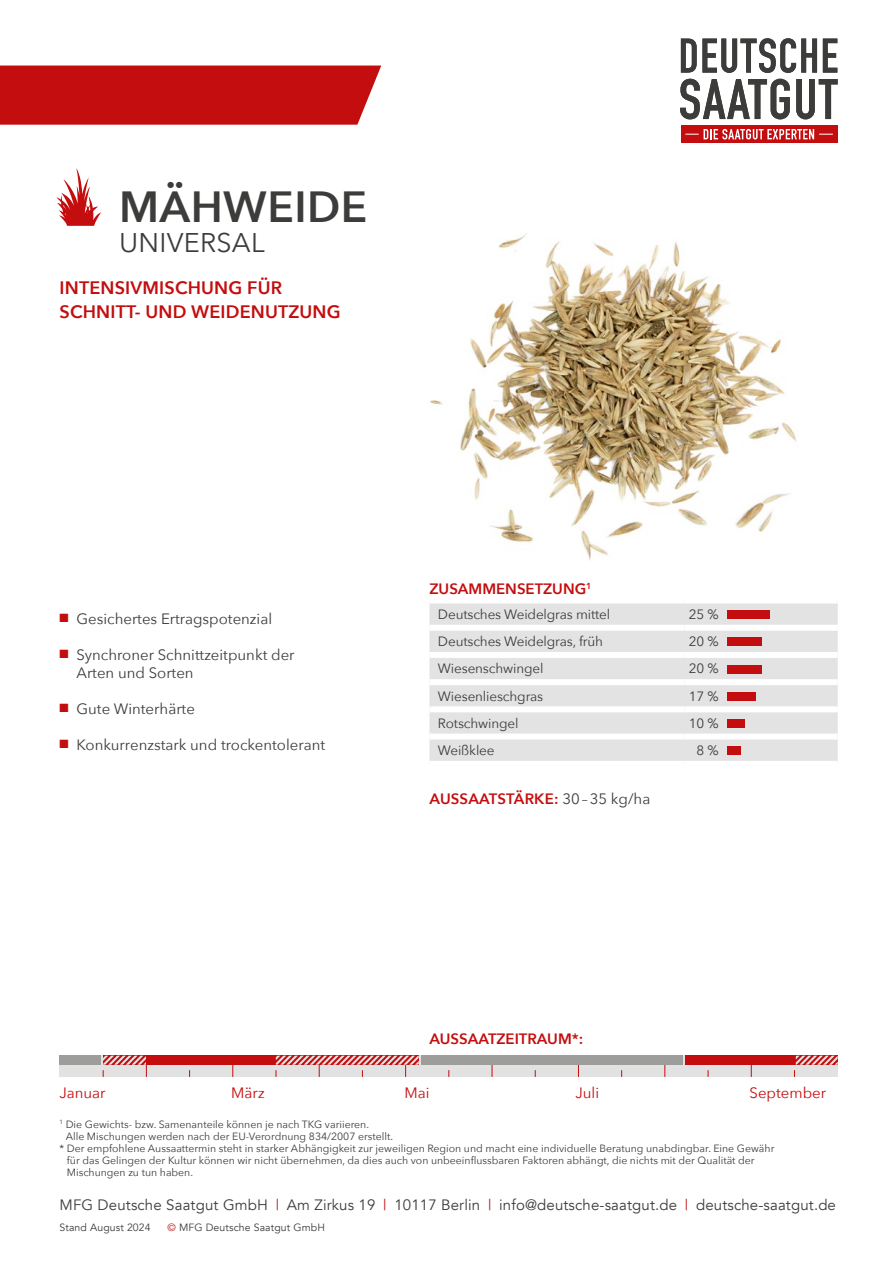
<style>
.page{position:relative;width:893px;height:1263px;background:#fff}
.page>*{position:absolute;margin:0;border:0;box-sizing:border-box;transform-origin:0 0}
.t1{font:600 43.5px "Avenir Next";letter-spacing:.01em;color:#3c3c3b}
.t2{font:27px "Avenir Next";letter-spacing:.01em;color:#3c3c3b}
.t3{font:600 18px/24px "Avenir Next";letter-spacing:.01em;color:#c40d0e}
.t4{font:15px/18px "Avenir Next";color:#3c3c3b}
.t5{font:15px "Avenir";letter-spacing:.01em;color:#3c3c3b}
.t6{font:600 15px "Avenir Next";color:#c40d0e}
.t7{font:15px "Avenir Next";color:#c40d0e}
.t8{font:13.5px "Avenir Next";letter-spacing:-.01em;color:#3c3c3b}
.t9{font:10.5px "Avenir Next";color:#3c3c3b}
.t10{font:10.5px "Avenir";letter-spacing:.01em;color:#3c3c3b}
.s1{color:#c40d0e}
.s2{font-weight:400;color:#3c3c3b}
</style>
<div class="page">
<svg style="left:681px;top:38px;width:136px;height:35px"></svg>
<svg style="left:823px;top:39px;width:14px;height:34px"></svg>
<svg style="left:680px;top:79px;width:110px;height:40px"></svg>
<svg style="left:796px;top:79px;width:42px;height:40px"></svg>
<div style="left:681px;top:125px;width:156px;height:18px;background:#c40d0e"></div>
<svg style="left:685px;top:129px;width:148px;height:10px"></svg>
<div style="left:0;top:66px;width:381px;height:59px;background:#c40d0e"></div>
<svg style="left:56px;top:168px;width:45px;height:58px"></svg>
<div style="left:60px;top:1056px;width:778px;height:21px;background:#e2e2e2"></div>
<svg style="left:232px;top:1065px;width:1px;height:12px"></svg>
<svg style="left:492px;top:1065px;width:1px;height:12px"></svg>
<svg style="left:578px;top:1065px;width:1px;height:12px"></svg>
<svg style="left:664px;top:1065px;width:1px;height:12px"></svg>
<svg style="left:751px;top:1065px;width:1px;height:12px"></svg>
<div style="left:103px;top:1056px;width:316px;height:9px;background:#c40d0e"></div>
<div style="left:685px;top:1056px;width:153px;height:9px;background:#c40d0e"></div>
<div style="left:60px;top:1056px;width:41px;height:9px;background:#9d9d9c"></div>
<div style="left:421px;top:1056px;width:262px;height:9px;background:#9d9d9c"></div>
<svg style="left:794px;top:1056px;width:44px;height:21px"></svg>
<svg style="left:103px;top:1056px;width:44px;height:21px"></svg>
<svg style="left:276px;top:1056px;width:143px;height:21px"></svg>
<img style="left:430px;top:234px;width:367px;height:327px">
<div style="left:429px;top:603px;width:409px;height:158px;background:#e4e3e3"></div>
<div style="left:429px;top:625px;width:256px;height:6px;background:#fff"></div>
<div style="left:685px;top:625px;width:38px;height:6px;background:#fff"></div>
<div style="left:723px;top:625px;width:115px;height:6px;background:#fff"></div>
<div style="left:429px;top:652px;width:256px;height:6px;background:#fff"></div>
<div style="left:685px;top:652px;width:38px;height:6px;background:#fff"></div>
<div style="left:723px;top:652px;width:115px;height:6px;background:#fff"></div>
<div style="left:429px;top:679px;width:256px;height:6px;background:#fff"></div>
<div style="left:685px;top:679px;width:38px;height:6px;background:#fff"></div>
<div style="left:723px;top:679px;width:115px;height:6px;background:#fff"></div>
<div style="left:429px;top:706px;width:256px;height:6px;background:#fff"></div>
<div style="left:685px;top:706px;width:38px;height:6px;background:#fff"></div>
<div style="left:723px;top:706px;width:115px;height:6px;background:#fff"></div>
<div style="left:429px;top:734px;width:256px;height:6px;background:#fff"></div>
<div style="left:685px;top:734px;width:38px;height:6px;background:#fff"></div>
<div style="left:723px;top:734px;width:115px;height:6px;background:#fff"></div>
<div style="left:727px;top:610px;width:43px;height:9px;background:#c40d0e"></div>
<div style="left:727px;top:638px;width:34px;height:8px;background:#c40d0e"></div>
<div style="left:727px;top:665px;width:34px;height:8px;background:#c40d0e"></div>
<div style="left:727px;top:692px;width:29px;height:8px;background:#c40d0e"></div>
<div style="left:727px;top:719px;width:17px;height:9px;background:#c40d0e"></div>
<div style="left:727px;top:746px;width:14px;height:9px;background:#c40d0e"></div>
<h1 class="t1" style="left:119px;top:181px;width:250px">MÄHWEIDE</h1>
<h2 class="t2" style="left:119px;top:231px;width:147px">UNIVERSAL</h2>
<h3 class="t3" style="left:60px;top:275px;width:283px">INTENSIVMISCHUNG FÜR<br>SCHNITT- UND WEIDENUTZUNG</h3>
<h3 class="t4" style="left:60px;top:611px;width:214px"><span class="s1">■</span> Gesichertes Ertragspotenzial</h3>
<h3 class="t4" style="left:77px;top:647px;width:220px;text-indent:-17px"><span class="s1">■</span> Synchroner Schnittzeitpunkt der<br>Arten und Sorten</h3>
<h3 class="t4" style="left:60px;top:701px;width:137px"><span class="s1">■</span> Gute Winterhärte</h3>
<h3 class="t4" style="left:60px;top:737px;width:267px"><span class="s1">■</span> Konkurrenzstark und trockentolerant</h3>
<h3 class="t6" style="left:429px;top:580px;width:164px">ZUSAMMENSETZUNG<sup>1</sup></h3>
<p class="t8" style="left:438px;top:608px;width:174px">Deutsches Weidelgras mittel</p>
<p class="t8" style="left:689px;top:608px;width:31px">25 %</p>
<p class="t8" style="left:438px;top:636px;width:167px">Deutsches Weidelgras, früh</p>
<p class="t8" style="left:689px;top:636px;width:31px">20 %</p>
<p class="t8" style="left:438px;top:663px;width:107px">Wiesenschwingel</p>
<p class="t8" style="left:689px;top:663px;width:31px">20 %</p>
<p class="t8" style="left:438px;top:690px;width:107px">Wiesenlieschgras</p>
<p class="t8" style="left:689px;top:690px;width:31px">17 %</p>
<p class="t8" style="left:438px;top:717px;width:82px">Rotschwingel</p>
<p class="t8" style="left:689px;top:717px;width:31px">10 %</p>
<p class="t8" style="left:438px;top:745px;width:58px">Weißklee</p>
<p class="t8" style="left:696px;top:745px;width:24px">8 %</p>
<h3 class="t6" style="left:429px;top:790px;width:222px">AUSSAATSTÄRKE: <span class="s2">30 – 35 kg/ha</span></h3>
<h3 class="t6" style="left:429px;top:1030px;width:155px">AUSSAATZEITRAUM*:</h3>
<h3 class="t7" style="left:59px;top:1086px;width:48px">Januar</h3>
<h3 class="t7" style="left:231px;top:1086px;width:35px">März</h3>
<h3 class="t7" style="left:404px;top:1086px;width:27px">Mai</h3>
<h3 class="t7" style="left:575px;top:1086px;width:25px">Juli</h3>
<h3 class="t7" style="left:749px;top:1086px;width:78px">September</h3>
<p class="t9" style="left:60px;top:1119px;width:311px"><sup>1</sup> Die Gewichts- bzw. Samenanteile können je nach TKG variieren.</p>
<p class="t9" style="left:66px;top:1131px;width:329px">Alle Mischungen werden nach der EU-Verordnung 834/2007 erstellt.</p>
<p class="t9" style="left:60px;top:1143px;width:716px">* Der empfohlene Aussaattermin steht in starker Abhängigkeit zur jeweiligen Region und macht eine individuelle Beratung unabdingbar. Eine Gewähr</p>
<p class="t9" style="left:67px;top:1151px;width:689px">für das Gelingen der Kultur können wir nicht übernehmen, da dies auch von unbeeinflussbaren Faktoren abhängt, die nichts mit der Qualität der</p>
<p class="t9" style="left:67px;top:1167px;width:128px">Mischungen zu tun haben.</p>
<h3 class="t5" style="left:60px;top:1198px;width:778px">MFG Deutsche Saatgut GmbH <span class="s1">|</span> Am Zirkus 19 <span class="s1">|</span> 10117 Berlin <span class="s1">|</span> info@deutsche-saatgut.de <span class="s1">|</span> deutsche-saatgut.de</h3>
<p class="t10" style="left:60px;top:1223px;width:93px">Stand August 2024</p>
<p class="t10" style="left:168px;top:1223px;width:159px"><span class="s1">©</span> MFG Deutsche Saatgut GmbH</p>
</div>
